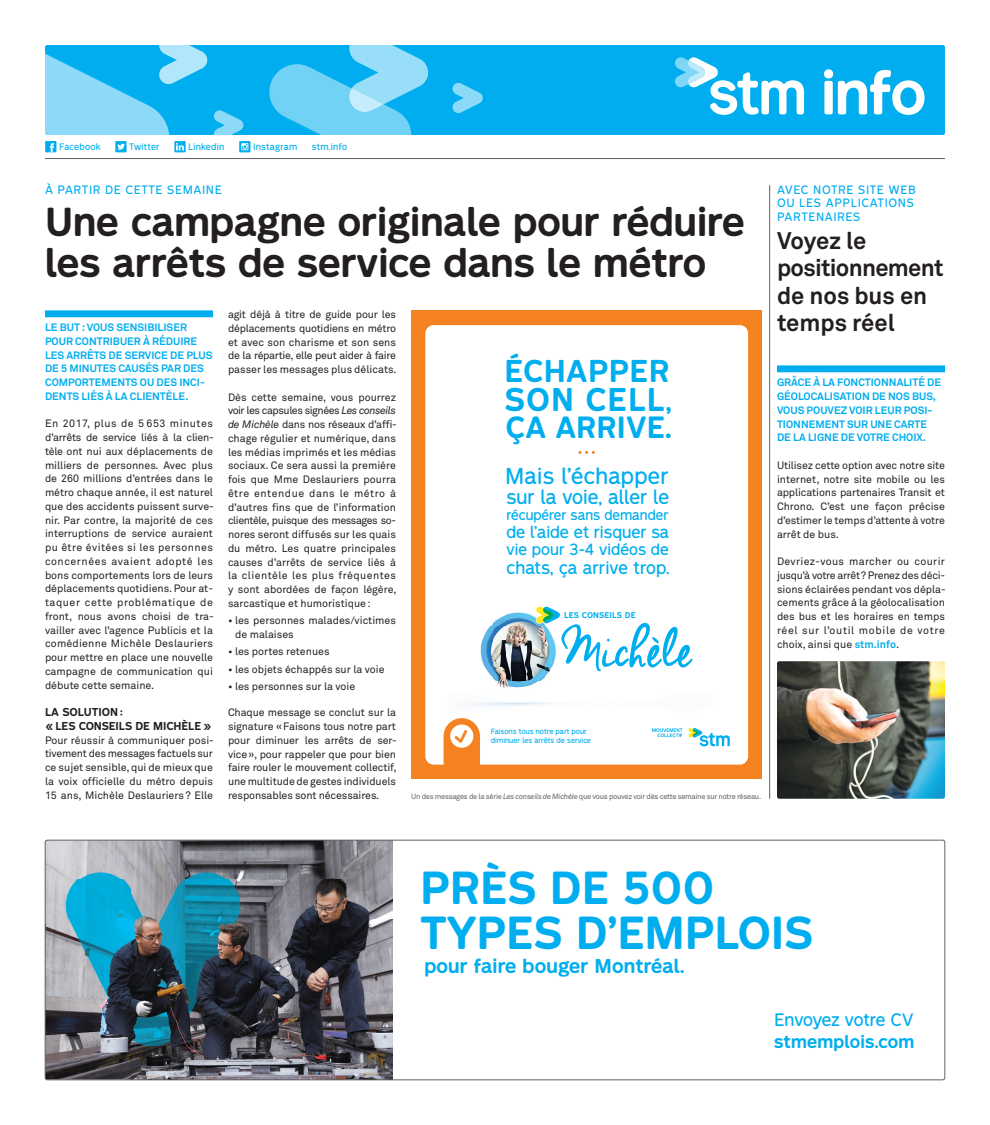
<style>
.page{position:relative;width:990px;height:1125px;background:#fff}
.page>*{position:absolute;margin:0;border:0;box-sizing:border-box;transform-origin:0 0}
.t1{font:700 57.25px "STM Montreal";color:#fff}
.t2{font:700 42.88px/45.1px "STM Montreal";letter-spacing:-.005em;color:#00aeef}
._0_-_Titre-1{font:700 37.5px/41.2px "STM Montreal";color:#231f20}
.t3{font:700 30.5px "STM Montreal";letter-spacing:.03em;color:#00aeef}
.t4{font:700 29.25px "STM Montreal";letter-spacing:.015em;color:#00aeef}
.t5{font:700 28.5px "STM Montreal";letter-spacing:.005em;color:#00aeef}
._0_-_Titre-2{font:700 23.75px/27.5px "Akkurat";letter-spacing:-.015em;color:#231f20}
.t6{font:21.38px "STM Montreal";letter-spacing:.015em;color:#00aeef}
.t7{font:18.62px "STM Montreal";color:#00aeef}
.t8{font:700 18.5px "STM Montreal";letter-spacing:.005em;color:#00aeef}
.t9{font:16.75px/22.6px "STM Montreal";letter-spacing:-.01em;color:#00aeef}
.t10{font:16.62px "STM Montreal";letter-spacing:.005em;color:#00aeef}
.t11{font:15.88px "STM Montreal";letter-spacing:-.005em;color:#00aeef}
.t12{font:15px "STM Montreal";letter-spacing:.005em;color:#00aeef}
.t13{font:13.38px "STM Montreal";color:#00aeef}
._0_-_SurTitre{font:11.25px/13.8px "STM Montreal";letter-spacing:.05em;color:#00aeef}
._1_-_Texte{font:10.62px/13.8px "Akkurat";color:#231f20;text-align:justify}
._1_-_Intro{font:700 10.62px/13.8px "Akkurat";color:#00aeef}
._1_-_Titre{font:700 10.62px/13.8px "STM Montreal";letter-spacing:-.01em;color:#231f20}
.t14{font:8.75px "STM Montreal";letter-spacing:.025em;color:#00aeef}
.t15{font:700 7.75px "STM Montreal";letter-spacing:.015em;color:#00aeef}
._1_-_Vignette{font:7.5px "Akkurat";letter-spacing:-.035em;color:#636366}
.t16{font:7px/8.8px "STM Montreal";color:#00aeef}
.s1{font-style:italic}
.s2{font-size:25.12px}
.s3{font-weight:700;color:#00aeef}
.s4{font-weight:700}
</style>
<div class="page">
<hr style="left:769px;top:185px;width:1px;height:614px;background:#636366">
<div style="left:207px;top:45px;width:738px;height:90px;background:#00aeef"></div>
<svg style="left:675px;top:57px;width:129px;height:58px"></svg>
<svg style="left:269px;top:45px;width:159px;height:90px;background:#54c8f4"></svg>
<svg style="left:453px;top:83px;width:30px;height:30px"></svg>
<svg style="left:214px;top:110px;width:29px;height:25px"></svg>
<svg style="left:45px;top:45px;width:162px;height:90px;background:#4bc5f3"></svg>
<svg style="left:45px;top:840px;width:900px;height:240px"></svg>
<div style="left:45px;top:840px;width:900px;height:240px;border:1px solid #636366;border-radius:2px"></div>
<div style="left:45px;top:141px;width:11px;height:11px;background:#00aeef"></div>
<svg style="left:50px;top:143px;width:4px;height:9px"></svg>
<div style="left:115px;top:141px;width:12px;height:11px;background:#00aeef"></div>
<svg style="left:117px;top:143px;width:8px;height:7px"></svg>
<div style="left:174px;top:141px;width:12px;height:11px;background:#00aeef"></div>
<svg style="left:176px;top:143px;width:8px;height:8px"></svg>
<svg style="left:239px;top:141px;width:11px;height:11px"></svg>
<svg style="left:241px;top:143px;width:7px;height:7px"></svg>
<hr style="left:45px;top:158px;width:900px;height:1px;background:#636366">
<div style="left:45px;top:310px;width:168px;height:7px;background:#00aeef"></div>
<svg style="left:411px;top:311px;width:351px;height:468px"></svg>
<img style="left:777px;top:661px;width:168px;height:138px">
<div style="left:777px;top:365px;width:168px;height:7px;background:#00aeef"></div>
<p class="t14" style="left:59px;top:141px;width:43px">Facebook</p>
<p class="t14" style="left:129px;top:141px;width:32px">Twitter</p>
<p class="t14" style="left:188px;top:141px;width:38px">Linkedin</p>
<p class="t14" style="left:253px;top:141px;width:46px">Instagram</p>
<p class="t14" style="left:312px;top:141px;width:37px">stm.info</p>
<p class="_0_-_SurTitre" style="left:45px;top:183px;width:178px">À PARTIR DE CETTE SEMAINE</p>
<p class="_0_-_Titre-1" style="left:45px;top:200px;width:701px">Une campagne originale pour réduire les arrêts de service dans le métro</p>
<p class="_1_-_Intro" style="left:45px;top:320px;width:169px">LE BUT : VOUS SENSIBILISER<br>POUR CONTRIBUER À RÉDUIRE<br>LES ARRÊTS DE SERVICE DE PLUS<br>DE 5 MINUTES CAUSÉS PAR DES<br>COMPORTEMENTS OU DES INCI-<br>DENTS LIÉS À LA CLIENTÈLE.</p>
<p class="_1_-_Texte" style="left:45px;top:417px;width:170px">En 2017, plus de 5 653 minutes d’arrêts de service liés à la clien&shy;tèle ont nui aux déplacements de milliers de personnes. Avec plus de 260 millions d’entrées dans le métro chaque année, il est naturel que des accidents puissent surve&shy;nir. Par contre, la majorité de ces interruptions de service auraient pu être évitées si les personnes concernées avaient adopté les bons comportements lors de leurs déplacements quotidiens. Pour at&shy;taquer cette problématique de front, nous avons choisi de tra&shy;vailler avec l’agence Publicis et la comédienne Michèle Deslauriers pour mettre en place une nouvelle campagne de communication qui débute cette semaine.</p>
<p class="_1_-_Titre" style="left:45px;top:705px;width:168px">LA SOLUTION :<br>« LES CONSEILS DE MICHÈLE »</p>
<p class="_1_-_Texte" style="left:45px;top:733px;width:170px">Pour réussir à communiquer posi&shy;tivement des messages factuels sur ce sujet sensible, qui de mieux que la voix officielle du métro depuis 15 ans, Michèle Deslauriers? Elle</p>
<p class="_1_-_Texte" style="left:228px;top:307px;width:170px">agit déjà à titre de guide pour les déplacements quotidiens en métro et avec son charisme et son sens de la répartie, elle peut aider à faire passer les messages plus délicats.</p>
<p class="_1_-_Texte" style="left:228px;top:390px;width:170px">Dès cette semaine, vous pourrez voir les capsules signées <span class="s1">Les conseils de Michèle</span> dans nos réseaux d’affi&shy;chage régulier et numérique, dans les médias imprimés et les médias sociaux. Ce sera aussi la première fois que Mme Deslauriers pourra être entendue dans le métro à d’autres fins que de l’information clientèle, puisque des messages so&shy;nores seront diffusés sur les quais du métro. Les quatre principales causes d’arrêts de service liés à la clientèle les plus fréquentes y sont abordées de façon légère, sarcastique et humoristique:</p>
<p class="_1_-_Texte" style="left:235px;top:613px;width:162px;text-indent:-7px">• les personnes malades/victimes de malaises</p>
<p class="_1_-_Texte" style="left:228px;top:645px;width:103px">• les portes retenues</p>
<p class="_1_-_Texte" style="left:228px;top:662px;width:158px">• les objets échappés sur la voie</p>
<p class="_1_-_Texte" style="left:228px;top:679px;width:129px">• les personnes sur la voie</p>
<p class="_1_-_Texte" style="left:228px;top:706px;width:170px">Chaque message se conclut sur la signature «Faisons tous notre part pour diminuer les arrêts de ser&shy;vice», pour rappeler que pour bien faire rouler le mouvement collectif, une multitude de gestes individuels responsables sont nécessaires.</p>
<p class="t4" style="left:505px;top:352px;width:166px">ÉCHAPPER</p>
<p class="t3" style="left:505px;top:380px;width:168px">SON CELL<span class="s2">,</span></p>
<p class="t5" style="left:506px;top:409px;width:168px">ÇA ARRIVE.</p>
<p class="t6" style="left:505px;top:462px;width:165px">Mais l’échapper</p>
<p class="t7" style="left:506px;top:486px;width:164px">sur la voie, aller le</p>
<p class="t13" style="left:506px;top:507px;width:164px">récupérer sans demander</p>
<p class="t11" style="left:506px;top:522px;width:164px">de l’aide et risquer sa</p>
<p class="t12" style="left:506px;top:540px;width:164px">vie pour 3-4 vidéos de</p>
<p class="t10" style="left:506px;top:557px;width:165px">chats, ça arrive trop.</p>
<p class="t15" style="left:564px;top:610px;width:73px">LES CONSEILS DE</p>
<p class="t16" style="left:491px;top:727px;width:102px">Faisons tous notre part pour diminuer les arrêts de service</p>
<p class="_1_-_Vignette" style="left:411px;top:791px;width:351px">Un des messages de la série <span class="s1">Les conseils de Michèle</span> que vous pouvez voir dès cette semaine sur notre réseau.</p>
<p class="t1" style="left:821px;top:57px;width:107px">info</p>
<p class="_0_-_SurTitre" style="left:777px;top:182px;width:140px">AVEC NOTRE SITE WEB<br>OU LES APPLICATIONS<br>PARTENAIRES</p>
<p class="_0_-_Titre-2" style="left:777px;top:226px;width:168px">Voyez le positionnement de nos bus en temps réel</p>
<p class="_1_-_Intro" style="left:777px;top:375px;width:166px">GRÂCE À LA FONCTIONNALITÉ DE<br>GÉOLOCALISATION DE NOS BUS,<br>VOUS POUVEZ VOIR LEUR POSI-<br>TIONNEMENT SUR UNE CARTE<br>DE LA LIGNE DE VOTRE CHOIX.</p>
<p class="_1_-_Texte" style="left:777px;top:458px;width:170px">Utilisez cette option avec notre site internet, notre site mobile ou les applications partenaires Transit et Chrono. C’est une façon précise d’estimer le temps d’attente à votre arrêt de bus.</p>
<p class="_1_-_Texte" style="left:777px;top:554px;width:170px">Devriez-vous marcher ou courir jusqu’à votre arrêt? Prenez des déci&shy;sions éclairées pendant vos dépla&shy;cements grâce à la géolocalisation des bus et les horaires en temps réel sur l’outil mobile de votre choix, ainsi que <span class="s3">stm.info</span>.</p>
<p class="t2" style="left:420px;top:864px;width:395px">PRÈS DE 500<br>TYPES D’EMPLOIS</p>
<p class="t8" style="left:424px;top:954px;width:262px">pour faire bouger Montréal.</p>
<p class="t9" style="left:774px;top:1008px;width:142px">Envoyez votre CV <span class="s4">stmemplois.com</span></p>
</div>
